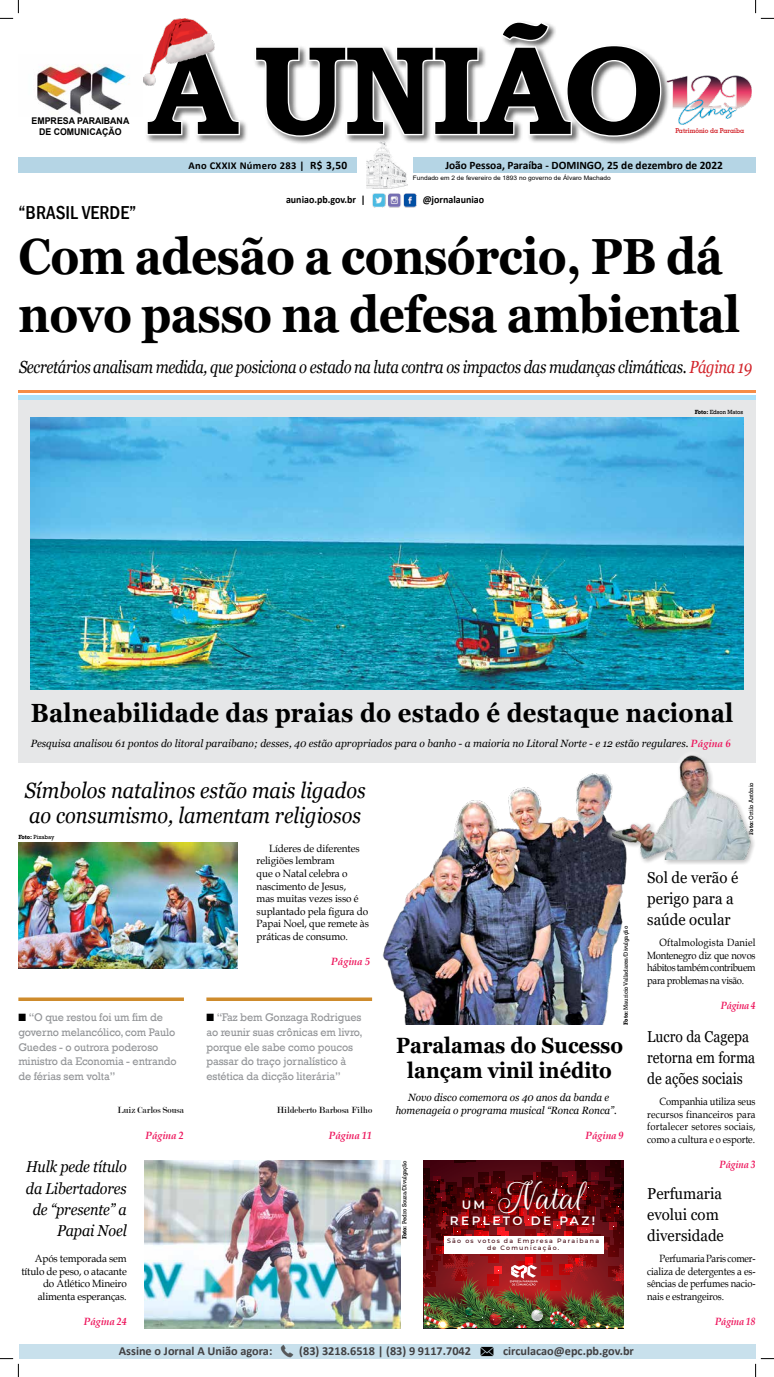
<style>
.page{position:relative;width:774px;height:1377px;background:#fff}
.page>*{position:absolute;margin:0;border:0;box-sizing:border-box;transform-origin:0 0}
.t1{font:700 126.35px "Bookman Old Style";letter-spacing:-.04em;color:#000}
.t2{font:700 50.75px/57.8px "Georgia";letter-spacing:-.015em;color:#000;scale:.9 1}
.t3{font:42.35px "Rouge Script";color:#fff}
.t4{font:700 26.25px "Georgia";letter-spacing:.01em;color:#000;scale:.91 1}
.t5{font:italic 22.05px/24.5px "Georgia";color:#000;scale:.9 1}
.t6{font:700 22.05px/24.5px "Georgia";color:#000;text-align:center;scale:.9 1}
.t7{font:500 condensed 19.25px "Franklin Gothic";color:#000}
.t8{font:italic 17.5px "Georgia";letter-spacing:-.02em;color:#000;scale:.84 1}
.t9{font:15.75px/21px "Georgia";color:#000;scale:.95 1}
.t10{font:italic 15.75px/21.3px "Georgia";letter-spacing:-.01em;color:#000;text-align:right;scale:.91 1}
.t11{font:15.75px/21px "Georgia";color:#000;scale:.88 1}
.t12{font:700 12.25px "Calibri";color:#414042}
.t13{font:600 12.08px/15.9px "Montserrat";letter-spacing:.2em;color:#fff}
.t14{font:11.38px/14.9px "Rockwell";letter-spacing:-.01em;color:#939598;scale:.95 1}
.t15{font:700 11.38px "Calibri";color:#000}
.t16{font:10.5px/12.6px "Book Antiqua";letter-spacing:-.01em;color:#000;text-align:justify;scale:.9 1}
.t17{font:10.5px/12.6px "Book Antiqua";letter-spacing:-.01em;color:#000;scale:.95 1}
.t18{font:italic 10.5px "Georgia";color:#000}
.t19{font:italic 10.5px/12.6px "Georgia";color:#000;text-align:center;scale:.95 1}
.t20{font:italic 700 10.5px "Book Antiqua";letter-spacing:-.01em;color:#ed145b;scale:.95 1}
.t21{font:700 10.5px "Calibri";color:#000;scale:.95 1}
.t22{font:700 10.5px "Calibri";letter-spacing:.03em;color:#000}
.t23{font:italic 700 10.5px "Book Antiqua";letter-spacing:-.01em;color:#ed145b;scale:.9 1}
.t24{font:9.62px "Modern";color:#000;scale:.95 1}
.t25{font:700 9.28px/11.1px "Arial";color:#000;text-align:center;scale:.95 1}
.t26{font:700 6.83px "Geometric Slab 703 BT";color:#d2232a;scale:.95 1}
.t27{font:500 6.21px/7.4px "Montserrat";letter-spacing:.2em;color:#3b000a;text-align:center}
.t28{font:6.12px "Rockwell";letter-spacing:-.01em;color:#000;scale:.95 1}
.t29{font:6.12px "Arial";color:#000;scale:1.07 1}
.s1{font-size:11.38px}
.s2{color:#d2232a}
.s3{font-weight:700}
.s4{font-family:"Book Antiqua";font-weight:700;color:#ed145b}
.s5{font-family:"Dixieland Normal";font-size:10.5px;color:#000}
</style>
<div class="page">
<div style="left:18px;top:397px;width:737px;height:365px;background:#e6e7e8"></div>
<div style="left:19px;top:1343px;width:736px;height:15px;background:#c8e0ec"></div>
<svg style="left:280px;top:1344px;width:13px;height:13px"></svg>
<img style="left:474px;top:1343px;width:25px;height:14px">
<img style="left:372px;top:193px;width:45px;height:15px">
<div style="left:141px;top:18px;width:525px;height:124px;background:#fff;opacity:.75"></div>
<svg style="left:145px;top:44px;width:96px;height:92px"></svg>
<svg style="left:253px;top:20px;width:409px;height:118px"></svg>
<div style="left:18px;top:157px;width:737px;height:16px;background:#b5d5e5"></div>
<div style="left:357px;top:156px;width:55px;height:19px;background:#fff"></div>
<img style="left:366px;top:142px;width:41px;height:46px">
<img style="left:666px;top:75px;width:85px;height:50px">
<img style="left:37px;top:55px;width:105px;height:61px">
<hr style="left:18px;top:395px;width:737px;height:4px;background:#abe1fa">
<hr style="left:18px;top:390px;width:737px;height:3px;background:#f68d47">
<img style="left:31px;top:418px;width:712px;height:272px">
<hr style="left:18px;top:997px;width:166px;height:3px;background:#ce8b2c">
<img style="left:382px;top:773px;width:244px;height:251px">
<hr style="left:206px;top:997px;width:166px;height:3px;background:#ce8b2c">
<img style="left:18px;top:842px;width:219px;height:126px">
<img style="left:144px;top:1160px;width:256px;height:167px">
<img style="left:424px;top:1160px;width:200px;height:168px">
<div style="left:609px;top:753px;width:146px;height:112px;background:#000;opacity:.5"></div>
<svg style="left:607px;top:753px;width:147px;height:110px"></svg>
<img style="left:606px;top:753px;width:144px;height:106px">
<img style="left:143px;top:18px;width:72px;height:68px">
<svg style="left:0;top:0;width:19px;height:19px"></svg>
<svg style="left:0;top:1358px;width:19px;height:18px"></svg>
<svg style="left:755px;top:0;width:18px;height:19px"></svg>
<svg style="left:754px;top:1357px;width:19px;height:19px"></svg>
<p class="t25" style="left:32px;top:115px;width:104px">EMPRESA PARAIBANA<br>DE COMUNICAÇÃO</p>
<h3 class="t7" style="left:18px;top:200px;width:120px">“BRASIL VERDE”</h3>
<h1 class="t1" style="left:148px;top:-1px;width:518px">A UNIÃO</h1>
<p class="t26" style="left:675px;top:126px;width:74px">Patrimônio da Paraíba</p>
<p class="t22" style="left:188px;top:158px;width:160px">Ano CXXIX Número 283 | <span class="s1">R$ 3,50</span></p>
<p class="t15" style="left:445px;top:157px;width:279px">João Pessoa, Paraíba - DOMINGO, 25 de dezembro de 2022</p>
<p class="t29" style="left:412px;top:173px;width:187px">Fundado em 2 de fevereiro de 1893 no governo de álvaro Machado</p>
<p class="t21" style="left:286px;top:192px;width:85px">auniao.pb.gov.br |</p>
<p class="t21" style="left:422px;top:192px;width:66px">@jornalauniao</p>
<h2 class="t2" style="left:18px;top:227px;width:803px">Com adesão a consórcio, PB dá novo passo na defesa ambiental</h2>
<h3 class="t8" style="left:19px;top:356px;width:874px">Secretários analisam medida, que posiciona o estado na luta contra os impactos das mudanças climáticas. <span class="s2">Página 19</span></h3>
<p class="t28" style="left:694px;top:408px;width:52px"><span class="s3">Foto:</span> Edson Matos</p>
<h3 class="t4" style="left:31px;top:696px;width:773px">Balneabilidade das praias do estado é destaque nacional</h3>
<p class="t18" style="left:31px;top:736px;width:701px">Pesquisa analisou 61 pontos do litoral paraibano; desses, 40 estão apropriados para o banho - a maioria no Litoral Norte - e 12 estão regulares. <span class="s4">Página 6</span></p>
<h3 class="t5" style="left:25px;top:778px;width:380px">Símbolos natalinos estão mais ligados ao consumismo, lamentam religiosos</h3>
<p class="t28" style="left:18px;top:833px;width:39px"><span class="s3">Foto:</span> Pixabay</p>
<p class="t28" style="left:747px;top:834px;width:56px;rotate:-90deg"><span class="s3">Foto:</span> Ortilo Antônio</p>
<p class="t14" style="left:18px;top:1009px;width:168px"><span class="s5">n</span> “O que restou foi um fim de governo melancólico, com Paulo<br>Guedes - o outrora poderoso ministro da Economia - entrando de férias sem volta”</p>
<p class="t24" style="left:118px;top:1105px;width:71px">Luiz Carlos Sousa</p>
<p class="t20" style="left:145px;top:1127px;width:42px">Página 2</p>
<h3 class="t10" style="left:26px;top:1156px;width:112px">Hulk pede título da Libertadores de “presente” a<br>Papai Noel</h3>
<p class="t17" style="left:21px;top:1251px;width:112px;text-align:right">Após temporada sem título de peso, o atacante do Atlético Mineiro alimenta esperanças.</p>
<p class="t20" style="left:84px;top:1313px;width:47px">Página 24</p>
<p class="t17" style="left:256px;top:841px;width:120px;text-indent:12px">Líderes de diferentes religiões lembram<br>que o Natal celebra o nascimento de Jesus,<br>mas muitas vezes isso é suplantado pela figura do<br>Papai Noel, que remete às práticas de consumo.</p>
<p class="t20" style="left:331px;top:954px;width:43px">Página 5</p>
<p class="t14" style="left:206px;top:1009px;width:166px"><span class="s5">n</span> “Faz bem Gonzaga Rodrigues ao reunir suas crônicas em livro, porque ele sabe como poucos passar do traço jornalístico à estética da dicção literária”</p>
<p class="t24" style="left:277px;top:1105px;width:102px">Hildeberto Barbosa Filho</p>
<p class="t20" style="left:329px;top:1127px;width:47px">Página 11</p>
<p class="t28" style="left:622px;top:1024px;width:105px;rotate:-90deg"><span class="s3">Foto:</span> Mauricio Valladares/Divulgação</p>
<h3 class="t6" style="left:396px;top:1033px;width:254px">Paralamas do Sucesso lançam vinil inédito</h3>
<p class="t19" style="left:395px;top:1090px;width:234px">Novo disco comemora os 40 anos da banda e homenageia o programa musical “Ronca Ronca”.</p>
<p class="t20" style="left:585px;top:1127px;width:41px">Página 9</p>
<p class="t28" style="left:401px;top:1238px;width:85px;rotate:-90deg"><span class="s3">Foto:</span> Pedro Souza/Divulgação</p>
<h3 class="t3" style="left:498px;top:1172px;width:88px">Natal</h3>
<p class="t27" style="left:447px;top:1236px;width:153px">São os votos da Empresa Paraibana de Comunicação.</p>
<p class="t13" style="left:450px;top:1196px;width:147px;text-indent:12px">UM<br>REPLETO DE PAZ!</p>
<p class="t12" style="left:119px;top:1341px;width:155px">Assine o Jornal A União agora:</p>
<p class="t12" style="left:299px;top:1341px;width:173px">(83) 3218.6518 | (83) 9 9117.7042</p>
<p class="t12" style="left:503px;top:1341px;width:132px">circulacao@epc.pb.gov.br</p>
<h3 class="t9" style="left:647px;top:867px;width:97px">Sol de verão é perigo para a saúde ocular</h3>
<p class="t16" style="left:647px;top:935px;width:122px;text-indent:12px">Oftalmologista Daniel Montenegro diz que novos hábitos também contribuem para problemas na visão.</p>
<p class="t23" style="left:720px;top:998px;width:40px">Página 4</p>
<h3 class="t11" style="left:647px;top:1026px;width:124px">Lucro da Cagepa retorna em forma de ações sociais</h3>
<p class="t16" style="left:647px;top:1094px;width:122px;text-indent:12px">Companhia utiliza seus recursos financeiros para fortalecer setores sociais, como a cultura e o esporte.</p>
<p class="t23" style="left:719px;top:1157px;width:41px">Página 3</p>
<h3 class="t9" style="left:647px;top:1183px;width:82px">Perfumaria evolui com diversidade</h3>
<p class="t16" style="left:647px;top:1251px;width:122px;text-indent:12px">Perfumaria Paris comer&shy;cializa de detergentes a es&shy;sências de perfumes nacio&shy;nais e estrangeiros.</p>
<p class="t23" style="left:714px;top:1313px;width:47px">Página 18</p>
</div>
